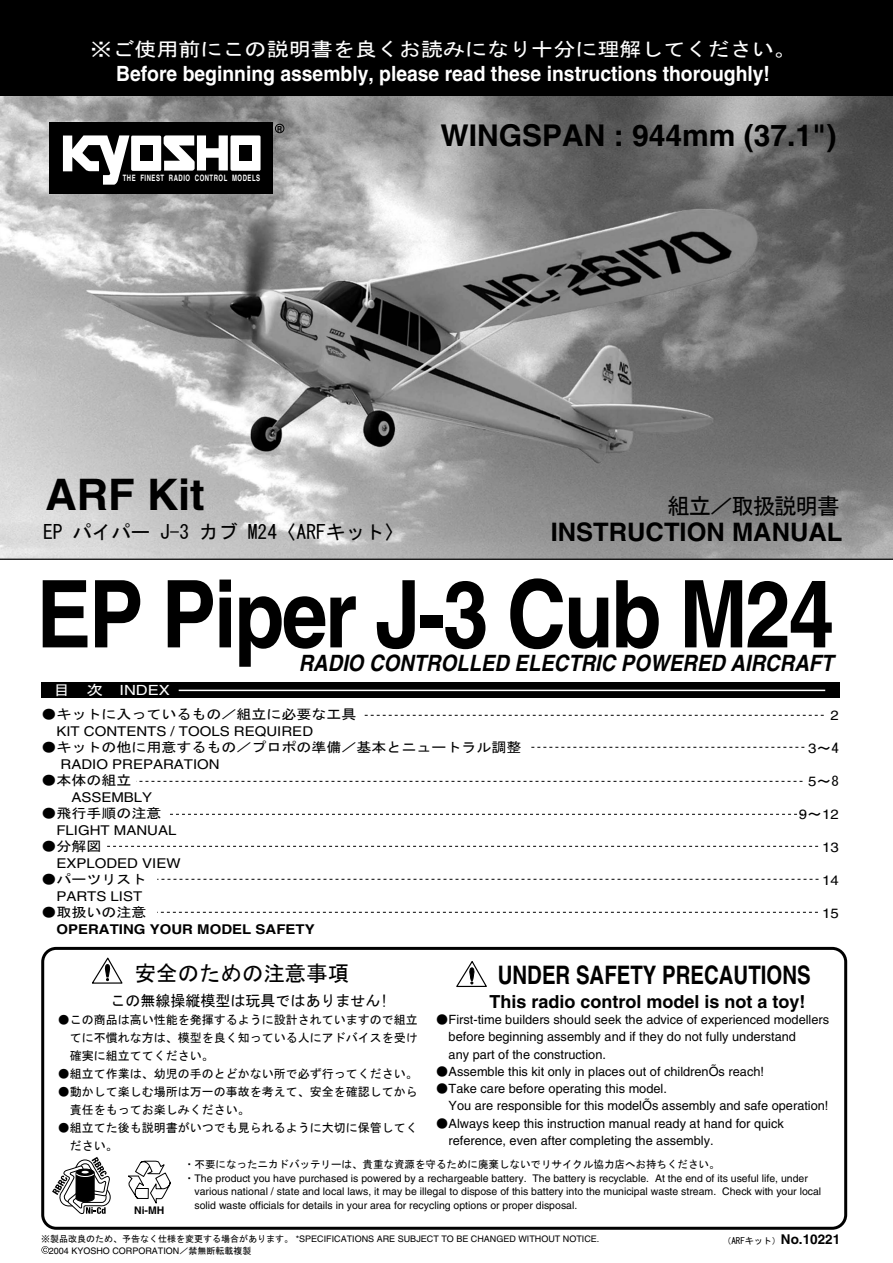
<style>
.page{position:relative;width:893px;height:1263px;background:#fff}
.page>*{position:absolute;margin:0;border:0;box-sizing:border-box;transform-origin:0 0}
.t1{font:700 93.6px "Helvetica";letter-spacing:-.03em;color:#000;scale:.88 1}
.t2{font:700 43.5px "Helvetica";color:#000}
.t3{font:700 30px "Helvetica";color:#000}
.t4{font:700 25.5px "Helvetica";color:#000;scale:.8 1}
.t5{font:700 25.5px "Helvetica";color:#000}
.t6{font:italic 700 22.5px "Helvetica";color:#000;scale:.89 1}
.t7{font:22.5px "MS Gothic";letter-spacing:-.05em;color:#000}
.t8{font:21.45px "MS Gothic";color:#000}
.t9{font:700 21px "Helvetica";color:#fff;scale:.92 1}
.t10{font:19.5px "MS Gothic";color:#000}
.t11{font:19.2px "MS Gothic";color:#fff;scale:1.15 1}
.t12{font:700 18px "Helvetica";color:#000}
.t13{font:15px "MS Gothic";color:#000}
.t14{font:14.1px "Helvetica";color:#fff;scale:1.18 1}
.t15{font:13.5px "Helvetica";color:#000;scale:1.11 1}
.t16{font:13.5px "MS Gothic";color:#000;scale:1.11 1}
.t17{font:700 13.5px "Helvetica";color:#000;scale:1.11 1}
.t18{font:12.75px/17.2px "Helvetica";color:#000}
.t19{font:12px/18px "MS Gothic";color:#000}
.t20{font:10.5px/13.5px "Helvetica";color:#000}
.t21{font:10.5px "MS Gothic";color:#000}
.t22{font:700 10.5px "Helvetica";color:#000}
.t23{font:9px "Helvetica";color:#000}
.t24{font:9px "MS Gothic";color:#000}
.t25{font:700 8.85px "Helvetica";letter-spacing:.085em;color:#fff;scale:.68 1}
.t26{font:700 8.4px "Helvetica";color:#000;scale:.83 1}
.s1{font-family:"MS Gothic"}
.s2{font-family:"Helvetica"}
.s3{font-family:"Helvetica";font-weight:700;font-size:13.5px}
</style>
<div class="page">
<svg style="left:364px;top:715px;width:460px;height:1px"></svg>
<svg style="left:531px;top:747px;width:273px;height:1px"></svg>
<svg style="left:136px;top:781px;width:666px;height:1px"></svg>
<svg style="left:170px;top:814px;width:633px;height:1px"></svg>
<svg style="left:107px;top:846px;width:711px;height:1px"></svg>
<div style="left:41px;top:682px;width:798px;height:16px;background:#000"></div>
<hr style="left:179px;top:690px;width:646px;height:1px;background:#fff">
<div style="left:41px;top:947px;width:806px;height:283px;border:3px solid #000;border-radius:14px"></div>
<svg style="left:157px;top:879px;width:661px;height:1px"></svg>
<svg style="left:92px;top:957px;width:31px;height:27px"></svg>
<svg style="left:456px;top:961px;width:31px;height:27px"></svg>
<svg style="left:52px;top:1157px;width:59px;height:57px"></svg>
<svg style="left:128px;top:1160px;width:43px;height:44px"></svg>
<svg style="left:41px;top:1246px;width:8px;height:8px"></svg>
<svg style="left:157px;top:912px;width:661px;height:1px"></svg>
<svg style="left:0;top:95px;width:893px;height:465px;background:#939393"></svg>
<div style="left:0;top:0;width:893px;height:95px;background:#000"></div>
<div style="left:275px;top:124px;width:9px;height:9px;border:1px solid #000;border-radius:50%"></div>
<div style="left:49px;top:123px;width:224px;height:71px;background:#000"></div>
<svg style="left:63px;top:135px;width:198px;height:50px"></svg>
<h3 class="t11" style="left:90px;top:39px;width:615px">※ご使用前にこの説明書を良くお読みになり十分に理解してください。</h3>
<h3 class="t9" style="left:116px;top:61px;width:712px">Before beginning assembly, please read these instructions thoroughly!</h3>
<h3 class="t3" style="left:440px;top:118px;width:397px">WINGSPAN : 944mm (37.1")</h3>
<p class="t25" style="left:123px;top:173px;width:203px">THE FINEST RADIO CONTROL MODELS</p>
<p class="t26" style="left:277px;top:124px;width:7px">R</p>
<h2 class="t2" style="left:45px;top:468px;width:161px">ARF Kit</h2>
<h3 class="t10" style="left:43px;top:522px;width:362px">EP パイパー J-3 カブ M24〈ARFキット〉</h3>
<h3 class="t7" style="left:667px;top:495px;width:174px">組立／取扱説明書</h3>
<h3 class="t5" style="left:551px;top:517px;width:293px">INSTRUCTION MANUAL</h3>
<h1 class="t1" style="left:36px;top:557px;width:908px">EP Piper J-3 Cub M24</h1>
<h3 class="t6" style="left:299px;top:649px;width:602px">RADIO CONTROLLED ELECTRIC POWERED AIRCRAFT</h3>
<p class="t14" style="left:53px;top:682px;width:100px"><span class="s1">目 次</span> INDEX</p>
<p class="t16" style="left:41px;top:707px;width:285px">●キットに入っているもの／組立に必要な工具</p>
<p class="t15" style="left:56px;top:723px;width:233px">KIT CONTENTS / TOOLS REQUIRED</p>
<p class="t16" style="left:41px;top:740px;width:434px">●キットの他に用意するもの／プロポの準備／基本とニュートラル調整</p>
<p class="t15" style="left:61px;top:756px;width:145px">RADIO PREPARATION</p>
<p class="t16" style="left:41px;top:773px;width:83px">●本体の組立</p>
<p class="t15" style="left:71px;top:789px;width:74px">ASSEMBLY</p>
<p class="t16" style="left:41px;top:806px;width:110px">●飛行手順の注意</p>
<p class="t15" style="left:56px;top:822px;width:110px">FLIGHT MANUAL</p>
<p class="t16" style="left:41px;top:839px;width:56px">●分解図</p>
<p class="t15" style="left:56px;top:855px;width:113px">EXPLODED VIEW</p>
<p class="t16" style="left:41px;top:872px;width:96px">●パーツリスト</p>
<p class="t15" style="left:56px;top:888px;width:79px">PARTS LIST</p>
<p class="t16" style="left:41px;top:905px;width:96px">●取扱いの注意</p>
<p class="t17" style="left:56px;top:921px;width:234px">OPERATING YOUR MODEL SAFETY</p>
<p class="t15" style="left:830px;top:707px;width:9px">2</p>
<p class="t16" style="left:808px;top:741px;width:29px"><span class="s2">3</span>～4</p>
<p class="t16" style="left:808px;top:774px;width:29px"><span class="s2">5</span>～8</p>
<p class="t15" style="left:799px;top:806px;width:38px">9<span class="s1">～</span>12</p>
<p class="t15" style="left:822px;top:839px;width:17px">13</p>
<p class="t15" style="left:822px;top:872px;width:17px">14</p>
<p class="t15" style="left:822px;top:905px;width:17px">15</p>
<h3 class="t8" style="left:135px;top:963px;width:216px">安全のための注意事項</h3>
<h3 class="t4" style="left:498px;top:960px;width:393px">UNDER SAFETY PRECAUTIONS</h3>
<p class="t13" style="left:110px;top:993px;width:279px">この無線操縦模型は玩具ではありません!</p>
<p class="t19" style="left:70px;top:1010px;width:350px;text-align:justify;text-indent:-12px">●この商品は高い性能を発揮するように設計されていますので組立てに不慣れな方は、模型を良く知っている人にアドバイスを受け確実に組立ててください。</p>
<p class="t19" style="left:58px;top:1064px;width:362px">●組立て作業は、幼児の手のとどかない所で必ず行ってください。</p>
<p class="t19" style="left:70px;top:1082px;width:350px;text-indent:-12px">●動かして楽しむ場所は万一の事故を考えて、安全を確認してから責任をもってお楽しみください。</p>
<p class="t19" style="left:70px;top:1118px;width:350px;text-indent:-12px">●組立てた後も説明書がいつでも見られるように大切に保管してください。</p>
<p class="t21" style="left:184px;top:1159px;width:537px">・不要になったニカドバッテリーは、貴重な資源を守るために廃棄しないでリサイクル協力店へお持ちください。</p>
<p class="t20" style="left:194px;top:1171px;width:628px;text-indent:-10px"><span class="s1">・</span>The product you have purchased is powered by a rechargeable battery. The battery is recyclable. At the end of its useful life, under various national / state and local laws, it may be illegal to dispose of this battery into the municipal waste stream. Check with your local solid waste officials for details in your area for recycling options or proper disposal.</p>
<h3 class="t12" style="left:490px;top:991px;width:318px">This radio control model is not a toy!</h3>
<p class="t18" style="left:449px;top:1011px;width:382px;text-indent:-13px"><span class="s1">●</span>First-time builders should seek the advice of experienced modellers before beginning assembly and if they do not fully understand<br>any part of the construction.</p>
<p class="t18" style="left:436px;top:1063px;width:330px"><span class="s1">●</span>Assemble this kit only in places out of childrenÕs reach!</p>
<p class="t18" style="left:449px;top:1080px;width:381px;text-indent:-13px"><span class="s1">●</span>Take care before operating this model.<br>You are responsible for this modelÕs assembly and safe operation!</p>
<p class="t18" style="left:449px;top:1114px;width:337px;text-indent:-13px"><span class="s1">●</span>Always keep this instruction manual ready at hand for quick reference, even after completing the assembly.</p>
<p class="t22" style="left:134px;top:1203px;width:32px">Ni-MH</p>
<p class="t23" style="left:49px;top:1245px;width:204px">2004 KYOSHO CORPORATION<span class="s1">／禁無断転載複製</span></p>
<p class="t23" style="left:41px;top:1233px;width:560px"><span class="s1">※製品改良のため、予告なく仕様を変更する場合があります。</span> *SPECIFICATIONS ARE SUBJECT TO BE CHANGED WITHOUT NOTICE.</p>
<p class="t24" style="left:722px;top:1236px;width:119px">（ARFキット）<span class="s3">No.10221</span></p>
</div>
